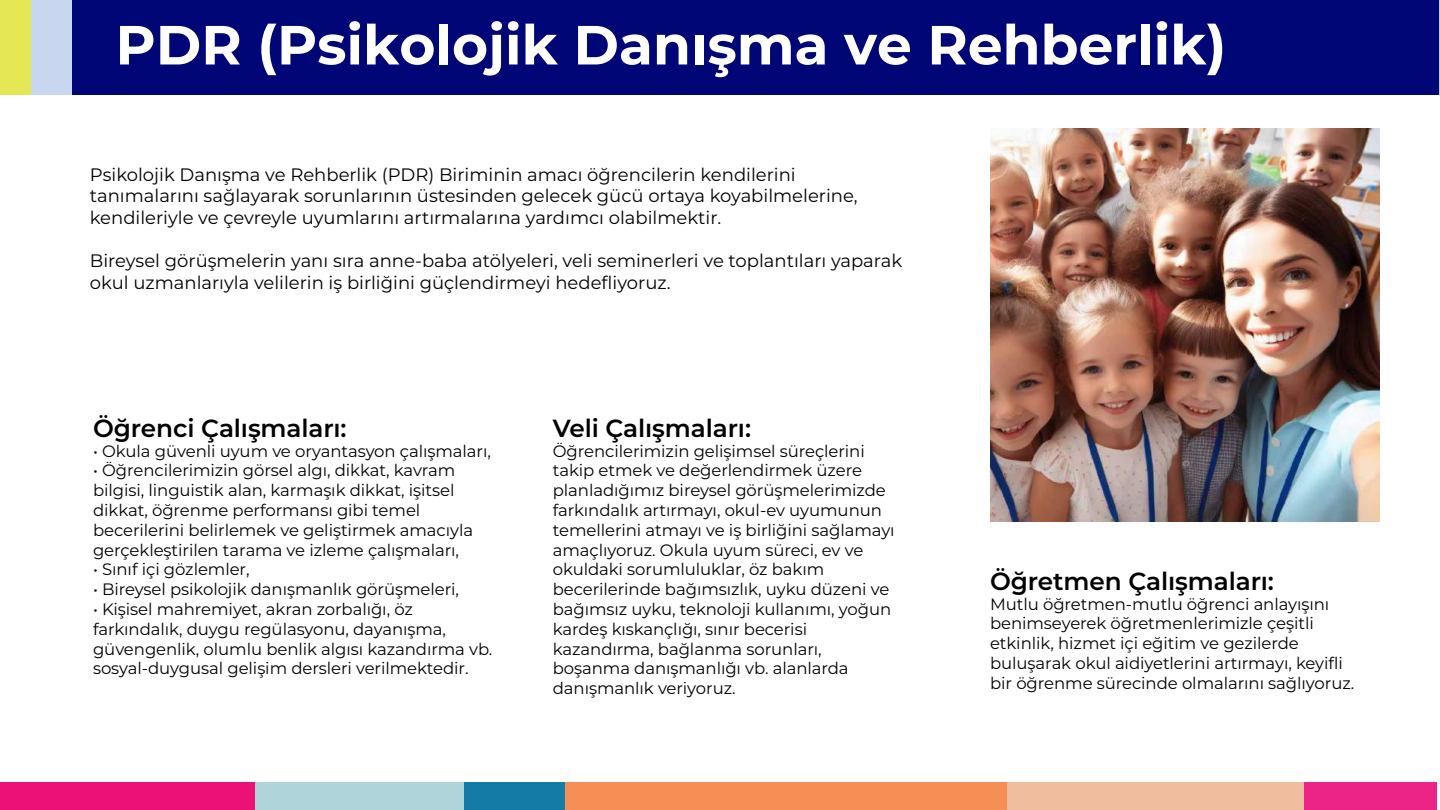
<style>
.page{position:relative;width:1440px;height:810px;background:#fff}
.page>*{position:absolute;margin:0;border:0;box-sizing:border-box;transform-origin:0 0}
.t1{font:700 55.05px "Montserrat";color:#fff}
.t2{font:600 24.75px "Montserrat";letter-spacing:-.005em;color:#000}
.t3{font:18px/21.6px "Montserrat";color:#000}
.t4{font:16.5px/19.8px "Montserrat";letter-spacing:-.005em;color:#000}
</style>
<div class="page">
<div style="left:0;top:0;width:718px;height:94px;background:#e6e754"></div>
<div style="left:1007px;top:782px;width:297px;height:28px;background:#f0bd9f"></div>
<div style="left:1304px;top:782px;width:133px;height:28px;background:#ec2487"></div>
<div style="left:565px;top:782px;width:442px;height:28px;background:#f68e56"></div>
<div style="left:462px;top:782px;width:103px;height:28px;background:#137ba6"></div>
<div style="left:254px;top:782px;width:209px;height:28px;background:#afd4d9"></div>
<div style="left:0;top:782px;width:254px;height:28px;background:#ec1174"></div>
<div style="left:31px;top:0;width:717px;height:94px;background:#c8d7ef"></div>
<div style="left:72px;top:0;width:1367px;height:94px;background:#000676"></div>
<img style="left:991px;top:129px;width:388px;height:392px">
<h1 class="t1" style="left:115px;top:5px;width:1112px">PDR (Psikolojik Danışma ve Rehberlik)</h1>
<p class="t3" style="left:90px;top:163px;width:769px">Psikolojik Danışma ve Rehberlik (PDR) Biriminin amacı öğrencilerin kendilerini tanımalarını sağlayarak sorunlarının üstesinden gelecek gücü ortaya koyabilmelerine, kendileriyle ve çevreyle uyumlarını artırmalarına yardımcı olabilmektir.</p>
<p class="t3" style="left:90px;top:249px;width:814px">Bireysel görüşmelerin yanı sıra anne-baba atölyeleri, veli seminerleri ve toplantıları yaparak okul uzmanlarıyla velilerin iş birliğini güçlendirmeyi hedefliyoruz.</p>
<h2 class="t2" style="left:93px;top:411px;width:255px">Öğrenci Çalışmaları:</h2>
<p class="t4" style="left:93px;top:440px;width:399px">• Okula güvenli uyum ve oryantasyon çalışmaları,</p>
<p class="t4" style="left:93px;top:460px;width:382px">• Öğrencilerimizin görsel algı, dikkat, kavram bilgisi, linguistik alan, karmaşık dikkat, işitsel dikkat, öğrenme performansı gibi temel becerilerini belirlemek ve geliştirmek amacıyla gerçekleştirilen tarama ve izleme çalışmaları,</p>
<p class="t4" style="left:93px;top:559px;width:158px">• Sınıf içi gözlemler,</p>
<p class="t4" style="left:93px;top:579px;width:367px">• Bireysel psikolojik danışmanlık görüşmeleri,</p>
<p class="t4" style="left:93px;top:599px;width:401px">• Kişisel mahremiyet, akran zorbalığı, öz farkındalık, duygu regülasyonu, dayanışma, güvengenlik, olumlu benlik algısı kazandırma vb. sosyal-duygusal gelişim dersleri verilmektedir.</p>
<h2 class="t2" style="left:553px;top:411px;width:200px">Veli Çalışmaları:</h2>
<p class="t4" style="left:553px;top:440px;width:343px">Öğrencilerimizin gelişimsel süreçlerini takip etmek ve değerlendirmek üzere planladığımız bireysel görüşmelerimizde farkındalık artırmayı, okul-ev uyumunun temellerini atmayı ve iş birliğini sağlamayı amaçlıyoruz. Okula uyum süreci, ev ve okuldaki sorumluluklar, öz bakım becerilerinde bağımsızlık, uyku düzeni ve bağımsız uyku, teknoloji kullanımı, yoğun kardeş kıskançlığı, sınır becerisi kazandırma, bağlanma sorunları, boşanma danışmanlığı vb. alanlarda danışmanlık veriyoruz.</p>
<h2 class="t2" style="left:990px;top:564px;width:285px">Öğretmen Çalışmaları:</h2>
<p class="t4" style="left:990px;top:593px;width:366px">Mutlu öğretmen-mutlu öğrenci anlayışını benimseyerek öğretmenlerimizle çeşitli etkinlik, hizmet içi eğitim ve gezilerde buluşarak okul aidiyetlerini artırmayı, keyifli bir öğrenme sürecinde olmalarını sağlıyoruz.</p>
</div>
